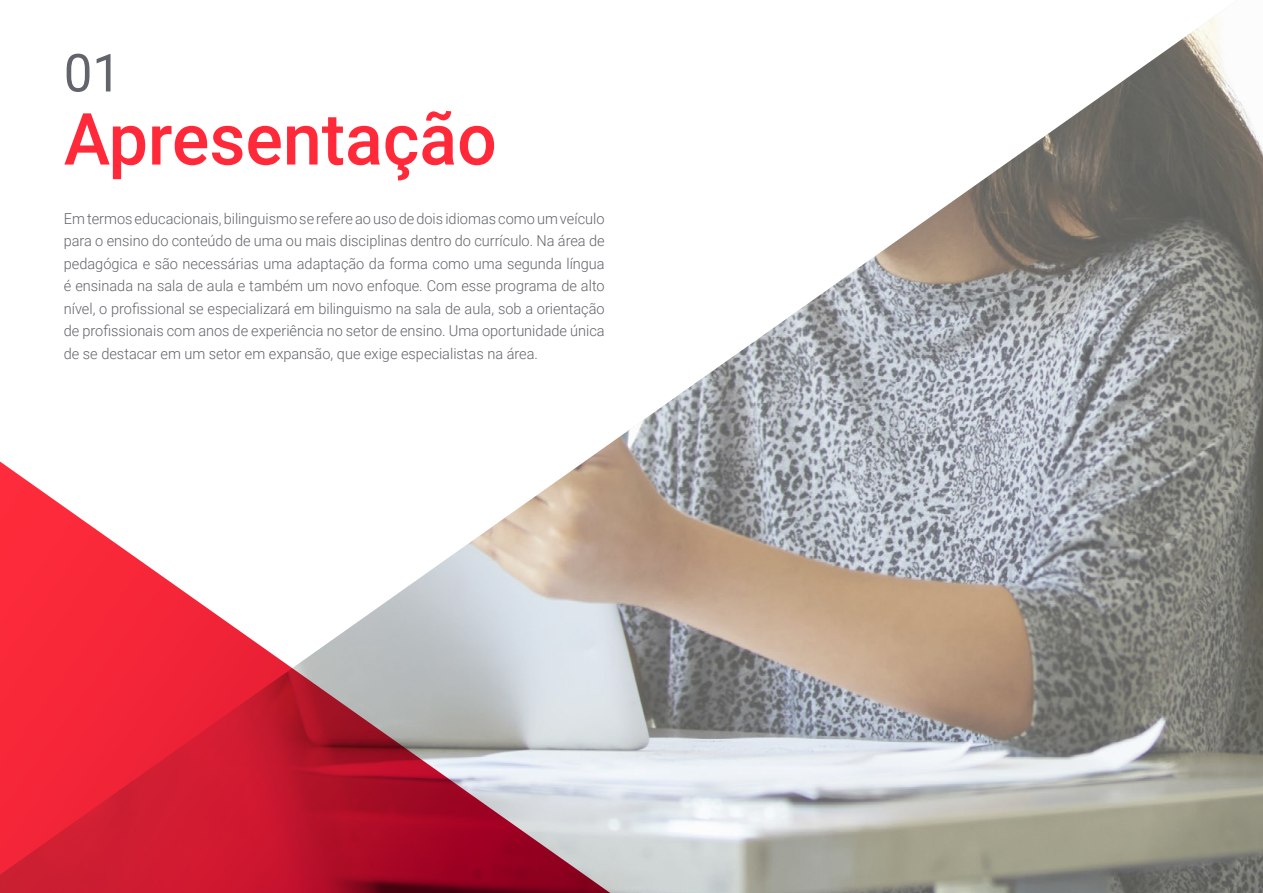
<style>
.page{position:relative;width:1263px;height:893px;background:#fff}
.page>*{position:absolute;margin:0;border:0;box-sizing:border-box;transform-origin:0 0}
.t1{font:500 72px "Roboto";color:#ff293a}
.t2{font:52.5px "Roboto";color:#61646a}
.t3{font:300 15px/22.5px "Roboto";color:#61646a;text-align:justify}
</style>
<div class="page">
<img style="left:607px;top:11px;width:656px;height:882px">
<svg style="left:0;top:446px;width:640px;height:447px"></svg>
<h2 class="t2" style="left:64px;top:36px;width:59px">01</h2>
<h1 class="t1" style="left:64px;top:89px;width:435px">Apresentação</h1>
<p class="t3" style="left:64px;top:207px;width:542px">Em termos educacionais, bilinguismo se refere ao uso de dois idiomas como um veículo para o ensino do conteúdo de uma ou mais disciplinas dentro do currículo. Na área de pedagógica e são necessárias uma adaptação da forma como uma segunda língua é ensinada na sala de aula e também um novo enfoque. Com esse programa de alto nível, o profissional se especializará em bilinguismo na sala de aula, sob a orientação de profissionais com anos de experiência no setor de ensino. Uma oportunidade única de se destacar em um setor em expansão, que exige especialistas na área.</p>
</div>
